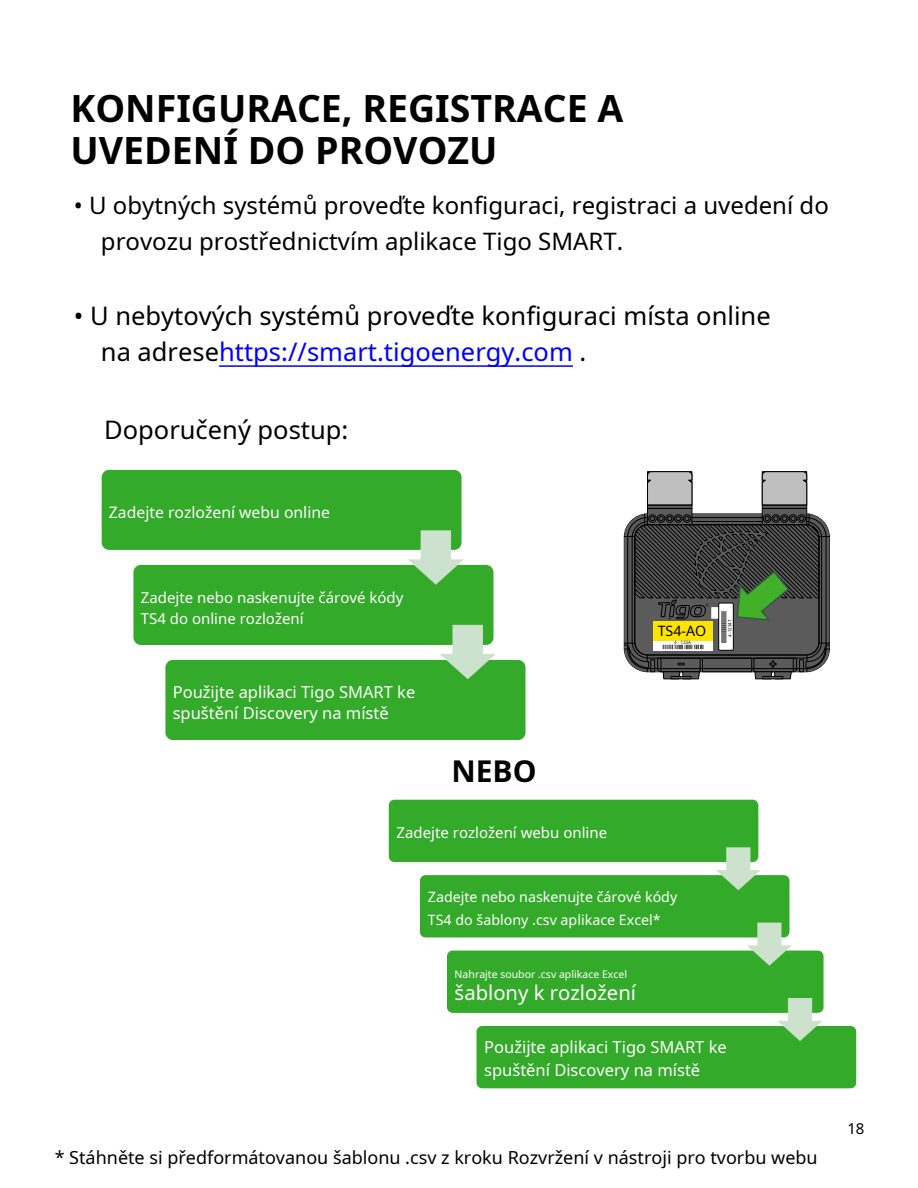
<style>
.page{position:relative;width:918px;height:1188px;background:#fff}
.page>*{position:absolute;margin:0;border:0;box-sizing:border-box;transform-origin:0 0}
.t1{font:700 37.5px/42px "Noto Sans";color:#000}
.t2{font:700 30px "Noto Sans";color:#000}
.t3{font:25.5px/36px "Noto Sans";color:#000}
.t4{font:24px/36px "Noto Sans";color:#000}
.t5{font:20.25px "Noto Sans";color:#fff}
.t6{font:18px "Noto Sans";color:#000}
.t7{font:16.5px/21.5px "Noto Sans";color:#fff}
.t8{font:15.75px "Noto Sans";color:#fff}
.t9{font:15px/21.5px "Noto Sans";color:#fff}
.t10{font:15px "Noto Sans";color:#000}
.t11{font:14.25px/22.5px "Noto Sans";color:#fff}
.t12{font:14.25px "Noto Sans";color:#000}
.t13{font:10.5px "Noto Sans";color:#fff}
.t14{font:4.5px "Noto Sans";color:#000}
.t15{font:4.5px "Noto Sans";color:#191919}
.s1{color:#00f}
</style>
<div class="page">
<div style="left:100px;top:468px;width:363px;height:83px;background:#33aa29;border:1px solid #fff;border-radius:8px"></div>
<div style="left:132px;top:563px;width:363px;height:83px;background:#33aa29;border:1px solid #fff;border-radius:8px"></div>
<div style="left:164px;top:659px;width:363px;height:82px;background:#33aa29;border:1px solid #fff;border-radius:8px"></div>
<svg style="left:407px;top:530px;width:59px;height:55px"></svg>
<svg style="left:439px;top:624px;width:59px;height:56px"></svg>
<div style="left:387px;top:798px;width:373px;height:65px;background:#33aa29;border:1px solid #fff;border-radius:6px"></div>
<div style="left:418px;top:874px;width:373px;height:65px;background:#33aa29;border:1px solid #fff;border-radius:6px"></div>
<div style="left:446px;top:949px;width:379px;height:65px;background:#33aa29;border:1px solid #fff;border-radius:6px"></div>
<div style="left:475px;top:1025px;width:383px;height:65px;background:#33aa29;border:1px solid #fff;border-radius:6px"></div>
<svg style="left:716px;top:847px;width:47px;height:44px"></svg>
<svg style="left:747px;top:922px;width:47px;height:44px"></svg>
<svg style="left:777px;top:997px;width:48px;height:44px"></svg>
<div style="left:647px;top:508px;width:45px;height:17px;background:#5b5b5b"></div>
<svg style="left:647px;top:506px;width:45px;height:3px"></svg>
<svg style="left:647px;top:471px;width:46px;height:35px;background:#a6a6a6"></svg>
<div style="left:762px;top:508px;width:45px;height:17px;background:#5b5b5b"></div>
<svg style="left:762px;top:506px;width:45px;height:3px"></svg>
<svg style="left:761px;top:471px;width:47px;height:35px;background:#a7a7a7"></svg>
<svg style="left:624px;top:513px;width:205px;height:167px;background:#56594d"></svg>
<hr style="left:219px;top:365px;width:88px;height:2px;background:#00f">
<hr style="left:307px;top:365px;width:266px;height:2px;background:#00f">
<h1 class="t1" style="left:71px;top:87px;width:554px">KONFIGURACE, REGISTRACE A<br>UVEDENÍ DO PROVOZU</h1>
<p class="t4" style="left:101px;top:187px;width:729px;text-indent:-27px">• U obytných systémů proveďte konfiguraci, registraci a uvedení do provozu prostřednictvím aplikace Tigo SMART.</p>
<p class="t3" style="left:101px;top:297px;width:671px;text-indent:-27px">• U nebytových systémů proveďte konfiguraci místa online na adrese<span class="s1">https://smart.tigoenergy.com</span> .</p>
<p class="t3" style="left:104px;top:411px;width:246px">Doporučený postup:</p>
<p class="t8" style="left:109px;top:501px;width:223px">Zadejte rozložení webu online</p>
<p class="t9" style="left:141px;top:586px;width:264px">Zadejte nebo naskenujte čárové kódy<br>TS4 do online rozložení</p>
<p class="t7" style="left:173px;top:681px;width:244px">Použijte aplikaci Tigo SMART ke spuštění Discovery na místě</p>
<p class="t2" style="left:451px;top:749px;width:87px">NEBO</p>
<p class="t9" style="left:397px;top:821px;width:212px">Zadejte rozložení webu online</p>
<p class="t12" style="left:658px;top:621px;width:50px">TS4-AO</p>
<p class="t15" style="left:674px;top:639px;width:18px">4 - 123A</p>
<p class="t11" style="left:428px;top:885px;width:251px">Zadejte nebo naskenujte čárové kódy<br>TS4 do šablony .csv aplikace Excel*</p>
<p class="t14" style="left:727px;top:637px;width:18px;rotate:-90deg">4-1234T</p>
<p class="t13" style="left:455px;top:966px;width:174px">Nahrajte soubor .csv aplikace Excel</p>
<p class="t5" style="left:455px;top:978px;width:183px">šablony k rozložení</p>
<p class="t7" style="left:484px;top:1036px;width:244px;line-height:22.5px">Použijte aplikaci Tigo SMART ke spuštění Discovery na místě</p>
<p class="t6" style="left:55px;top:1145px;width:765px">* Stáhněte si předformátovanou šablonu .csv z kroku Rozvržení v nástroji pro tvorbu webu</p>
<p class="t10" style="left:847px;top:1118px;width:19px">18</p>
</div>
